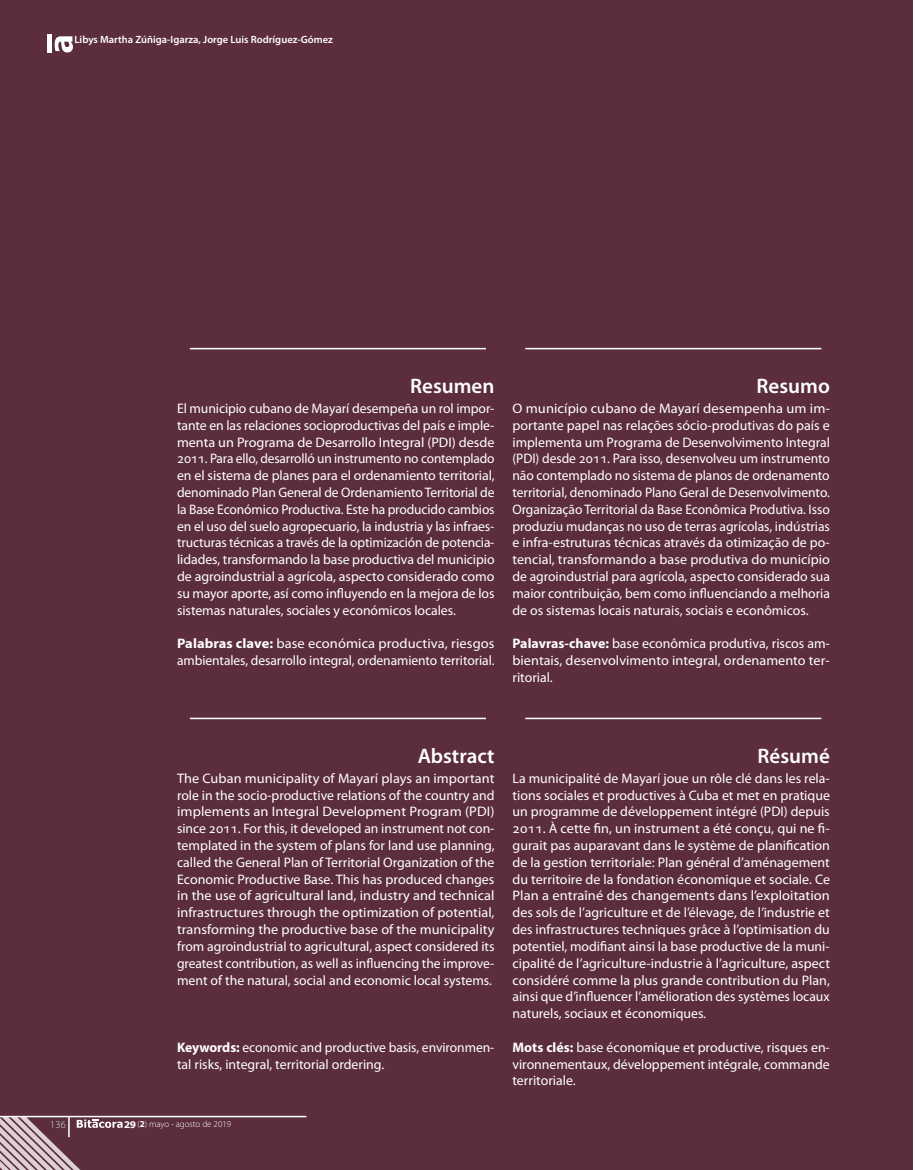
<style>
.page{position:relative;width:915px;height:1170px;background:#fff}
.page>*{position:absolute;margin:0;border:0;box-sizing:border-box;transform-origin:0 0}
.t1{font:600 21px "Myriad Pro";color:#fff}
.t2{font:13.8px/16.8px "Myriad Pro";color:#fff;text-align:justify}
.t3{font:13.8px/16.8px "Myriad Pro";color:#fff;scale:1.05 1}
.t4{font:600 10.5px "Myriad Pro";color:#fff}
.t5{font:300 10.5px "Myriad Pro";color:#fff}
.t6{font:300 9px "Myriad Pro";color:#fff}
.s1{font-weight:700}
.s2{font-family:"Verdana";font-weight:700}
</style>
<div class="page">
<div style="left:0;top:0;width:912px;height:1169px;background:#5b2d3d"></div>
<div style="left:47px;top:34px;width:5px;height:19px;background:#fff"></div>
<svg style="left:55px;top:36px;width:18px;height:17px"></svg>
<svg style="left:0;top:1117px;width:122px;height:52px"></svg>
<hr style="left:68px;top:1116px;width:2px;height:21px;background:#fff">
<hr style="left:0;top:1115px;width:306px;height:2px;background:#fff">
<hr style="left:190px;top:348px;width:296px;height:1px;background:#fff">
<hr style="left:190px;top:717px;width:296px;height:2px;background:#fff">
<hr style="left:525px;top:348px;width:296px;height:1px;background:#fff">
<hr style="left:525px;top:717px;width:296px;height:2px;background:#fff">
<p class="t4" style="left:74px;top:33px;width:260px">Libys Martha Zúñiga-Igarza, Jorge Luis Rodríguez-Gómez</p>
<h1 class="t1" style="left:410px;top:373px;width:86px">Resumen</h1>
<p class="t2" style="left:177px;top:400px;width:319px">El municipio cubano de Mayarí desempeña un rol impor&shy;tante en las relaciones socioproductivas del país e imple&shy;menta un Programa de Desarrollo Integral (PDI) desde 2011. Para ello, desarrolló un instrumento no contemplado en el sistema de planes para el ordenamiento territorial, denominado Plan General de Ordenamiento Territorial de la Base Económico Productiva. Este ha producido cambios en el uso del suelo agropecuario, la industria y las infraes&shy;tructuras técnicas a través de la optimización de potencia&shy;lidades, transformando la base productiva del municipio de agroindustrial a agrícola, aspecto considerado como su mayor aporte, así como influyendo en la mejora de los sistemas naturales, sociales y económicos locales.</p>
<p class="t3" style="left:177px;top:635px;width:304px"><span class="s1">Palabras clave:</span> base económica productiva, riesgos ambientales, desarrollo integral, ordenamiento territorial.</p>
<h1 class="t1" style="left:756px;top:373px;width:75px">Resumo</h1>
<p class="t3" style="left:512px;top:400px;width:304px;text-align:justify">O município cubano de Mayarí desempenha um im&shy;portante papel nas relações sócio-produtivas do país e implementa um Programa de Desenvolvimento Integral (PDI) desde 2011. Para isso, desenvolveu um instrumento não contemplado no sistema de planos de ordenamento territorial, denominado Plano Geral de Desenvolvimento.<br>Organização Territorial da Base Econômica Produtiva. Isso produziu mudanças no uso de terras agrícolas, indústrias e infra-estruturas técnicas através da otimização de po&shy;tencial, transformando a base produtiva do município de agroindustrial para agrícola, aspecto considerado sua maior contribuição, bem como influenciando a melhoria de os sistemas locais naturais, sociais e econômicos.</p>
<p class="t2" style="left:512px;top:635px;width:319px"><span class="s1">Palavras-chave:</span> base econômica produtiva, riscos am&shy;bientais, desenvolvimento integral, ordenamento ter&shy;ritorial.</p>
<h1 class="t1" style="left:417px;top:742px;width:78px">Abstract</h1>
<p class="t2" style="left:177px;top:769px;width:319px">The Cuban municipality of Mayarí plays an important role in the socio-productive relations of the country and implements an Integral Development Program (PDI) since 2011. For this, it developed an instrument not con&shy;templated in the system of plans for land use planning, called the General Plan of Territorial Organization of the Economic Productive Base. This has produced changes in the use of agricultural land, industry and technical infrastructures through the optimization of potential, transforming the productive base of the municipality from agroindustrial to agricultural, aspect considered its greatest contribution, as well as influencing the improve&shy;ment of the natural, social and economic local systems.</p>
<p class="t2" style="left:177px;top:1038px;width:319px"><span class="s1">Keywords:</span> economic and productive basis, environmen&shy;tal risks, integral, territorial ordering.</p>
<p class="t5" style="left:50px;top:1118px;width:17px">136</p>
<p class="t6" style="left:124px;top:1118px;width:109px"><span class="s2">29</span>(<span class="s1">2</span>) mayo - agosto de 2019</p>
<h1 class="t1" style="left:757px;top:742px;width:74px">Résumé</h1>
<p class="t2" style="left:512px;top:769px;width:319px">La municipalité de Mayarí joue un rôle clé dans les rela&shy;tions sociales et productives à Cuba et met en pratique un programme de développement intégré (PDI) depuis 2011. À cette fin, un instrument a été conçu, qui ne fi&shy;gurait pas auparavant dans le système de planification de la gestion territoriale: Plan général d’aménagement du territoire de la fondation économique et sociale. Ce Plan a entraîné des changements dans l’exploitation des sols de l’agriculture et de l’élevage, de l’industrie et des infrastructures techniques grâce à l’optimisation du potentiel, modifiant ainsi la base productive de la muni&shy;cipalité de l’agriculture-industrie à l’agriculture, aspect considéré comme la plus grande contribution du Plan, ainsi que d’influencer l’amélioration des systèmes locaux naturels, sociaux et économiques.</p>
<p class="t2" style="left:512px;top:1038px;width:319px"><span class="s1">Mots clés:</span> base économique et productive, risques en&shy;vironnementaux, développement intégrale, commande territoriale.</p>
</div>
